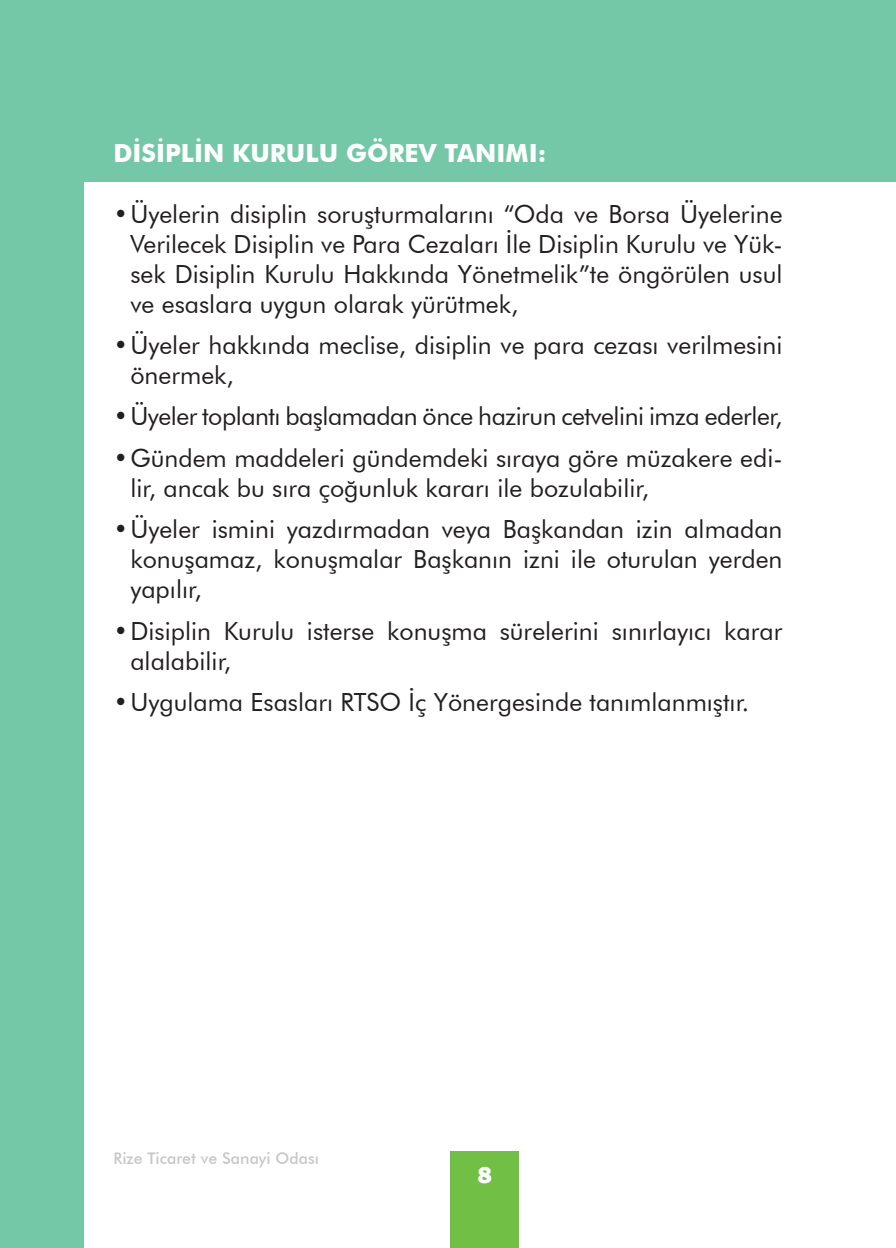
<style>
.page{position:relative;width:896px;height:1248px;background:#fff}
.page>*{position:absolute;margin:0;border:0;box-sizing:border-box;transform-origin:0 0}
.t1{font:25px/30px "Futura BT";color:#231f20}
.t2{font:25px "Futura BT";letter-spacing:-.02em;color:#231f20}
.t3{font:700 25px "Futura BT";color:#fff}
.t4{font:800 24px "Franklin Gothic";color:#fff}
.t5{font:500 16px "Futura BT";color:#c7c8ca}
</style>
<div class="page">
<div style="left:451px;top:1151px;width:68px;height:96px;background:#71bf44"></div>
<div style="left:0;top:0;width:896px;height:181px;background:#74c8a7"></div>
<div style="left:0;top:0;width:84px;height:1247px;background:#74c8a7"></div>
<hr style="left:895px;top:0;width:1px;height:181px;background:#1c59a9">
<p class="t3" style="left:113px;top:138px;width:434px">DİSİPLİN KURULU GÖREV TANIMI:</p>
<p class="t1" style="left:130px;top:198px;width:653px;text-align:justify;text-indent:-17px">•Üyelerin disiplin soruşturmalarını “Oda ve Borsa Üyelerine Verilecek Disiplin ve Para Cezaları İle Disiplin Kurulu ve Yük&shy;sek Disiplin Kurulu Hakkında Yönetmelik”te öngörülen usul ve esaslara uygun olarak yürütmek,</p>
<p class="t1" style="left:130px;top:330px;width:653px;text-indent:-17px">•Üyeler hakkında meclise, disiplin ve para cezası verilmesini önermek,</p>
<p class="t2" style="left:113px;top:401px;width:670px">•Üyeler toplantı başlamadan önce hazirun cetvelini imza ederler,</p>
<p class="t1" style="left:130px;top:442px;width:653px;text-indent:-17px">•Gündem maddeleri gündemdeki sıraya göre müzakere edi&shy;lir, ancak bu sıra çoğunluk kararı ile bozulabilir,</p>
<p class="t1" style="left:130px;top:514px;width:653px;text-align:justify;text-indent:-17px">•Üyeler ismini yazdırmadan veya Başkandan izin almadan konuşamaz, konuşmalar Başkanın izni ile oturulan yerden yapılır,</p>
<p class="t1" style="left:130px;top:615px;width:653px;text-indent:-17px">•Disiplin Kurulu isterse konuşma sürelerini sınırlayıcı karar alalabilir,</p>
<p class="t1" style="left:113px;top:686px;width:637px">•Uygulama Esasları RTSO İç Yönergesinde tanımlanmıştır.</p>
<p class="t5" style="left:113px;top:1148px;width:207px">Rize Ticaret ve Sanayi Odası</p>
<p class="t4" style="left:478px;top:1158px;width:16px">8</p>
</div>
